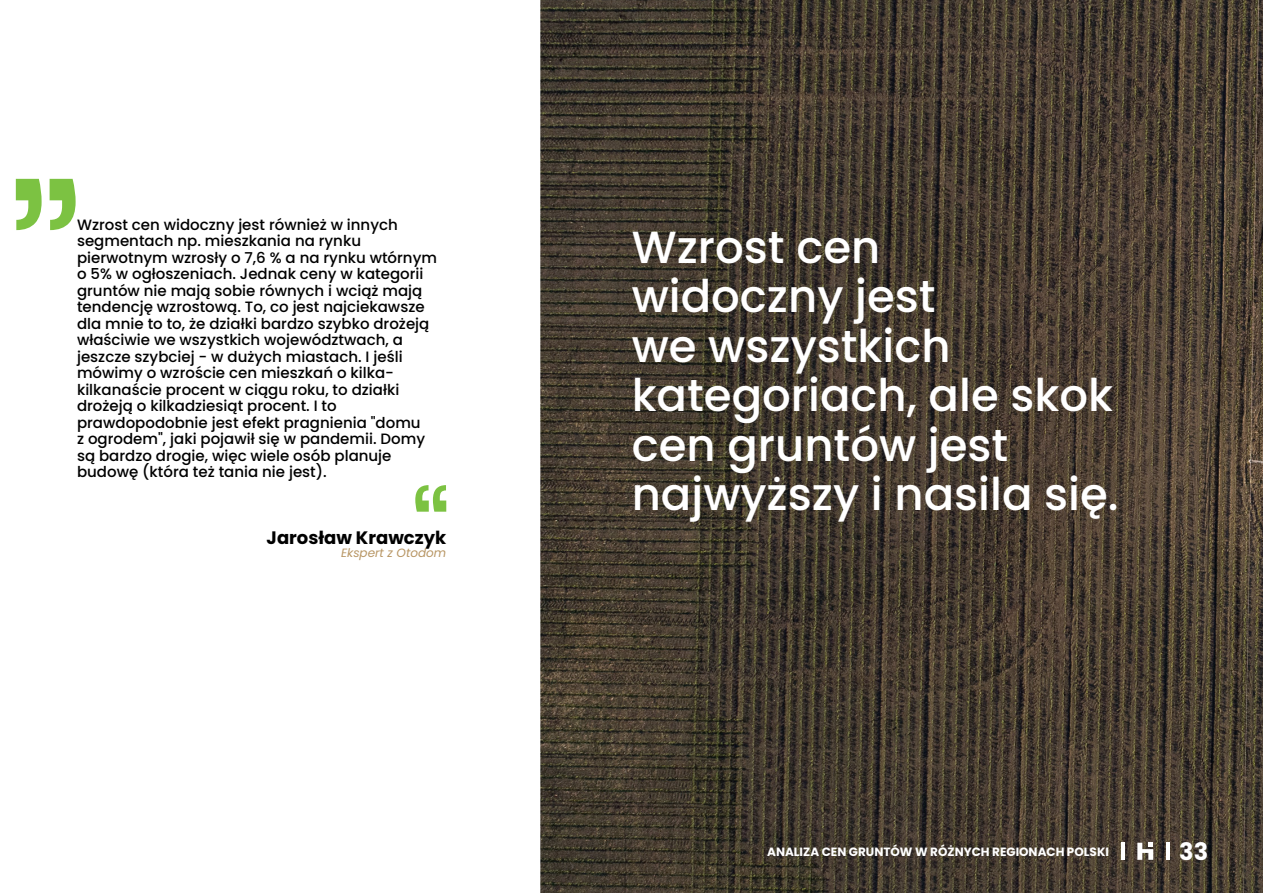
<style>
.page{position:relative;width:1263px;height:893px;background:#fff}
.page>*{position:absolute;margin:0;border:0;box-sizing:border-box;transform-origin:0 0}
.t1{font:500 45px/49.5px "Poppins";color:#fff}
.t2{font:700 24px "Poppins";color:#fff}
.t3{font:700 18px "Poppins";color:#000}
.t4{font:500 15px/16.5px "Poppins";color:#000}
.t5{font:700 12px "Poppins";color:#fff}
.t6{font:italic 12px "Poppins";color:#b89664}
</style>
<div class="page">
<img style="left:540px;top:0;width:723px;height:893px">
<hr style="left:1121px;top:842px;width:3px;height:18px;background:#fff">
<hr style="left:1166px;top:842px;width:3px;height:18px;background:#fff">
<svg style="left:1137px;top:842px;width:16px;height:18px"></svg>
<svg style="left:16px;top:179px;width:60px;height:51px"></svg>
<svg style="left:415px;top:485px;width:31px;height:27px"></svg>
<p class="t4" style="left:77px;top:216px;width:361px">Wzrost cen widoczny jest również w innych segmentach np. mieszkania na rynku pierwotnym wzrosły o 7,6 % a na rynku wtórnym o 5% w ogłoszeniach. Jednak ceny w kategorii gruntów nie mają sobie równych i wciąż mają tendencję wzrostową. To, co jest najciekawsze dla mnie to to, że działki bardzo szybko drożeją właściwie we wszystkich województwach, a jeszcze szybciej - w dużych miastach. I jeśli mówimy o wzroście cen mieszkań o kilka&shy;kilkanaście procent w ciągu roku, to działki drożeją o kilkadziesiąt procent. I to prawdopodobnie jest efekt pragnienia "domu<br>z ogrodem", jaki pojawił się w pandemii. Domy są bardzo drogie, więc wiele osób planuje budowę (która też tania nie jest).</p>
<p class="t3" style="left:267px;top:525px;width:181px">Jarosław Krawczyk</p>
<p class="t6" style="left:341px;top:544px;width:107px">Ekspert z Otodom</p>
<h1 class="t1" style="left:632px;top:222px;width:489px">Wzrost cen<br>widoczny jest<br>we wszystkich kategoriach, ale skok cen gruntów jest najwyższy i nasila się.</h1>
<p class="t5" style="left:767px;top:844px;width:343px">ANALIZA CEN GRUNTÓW W RÓŻNYCH REGIONACH POLSKI</p>
<h2 class="t2" style="left:1179px;top:834px;width:31px">33</h2>
</div>
